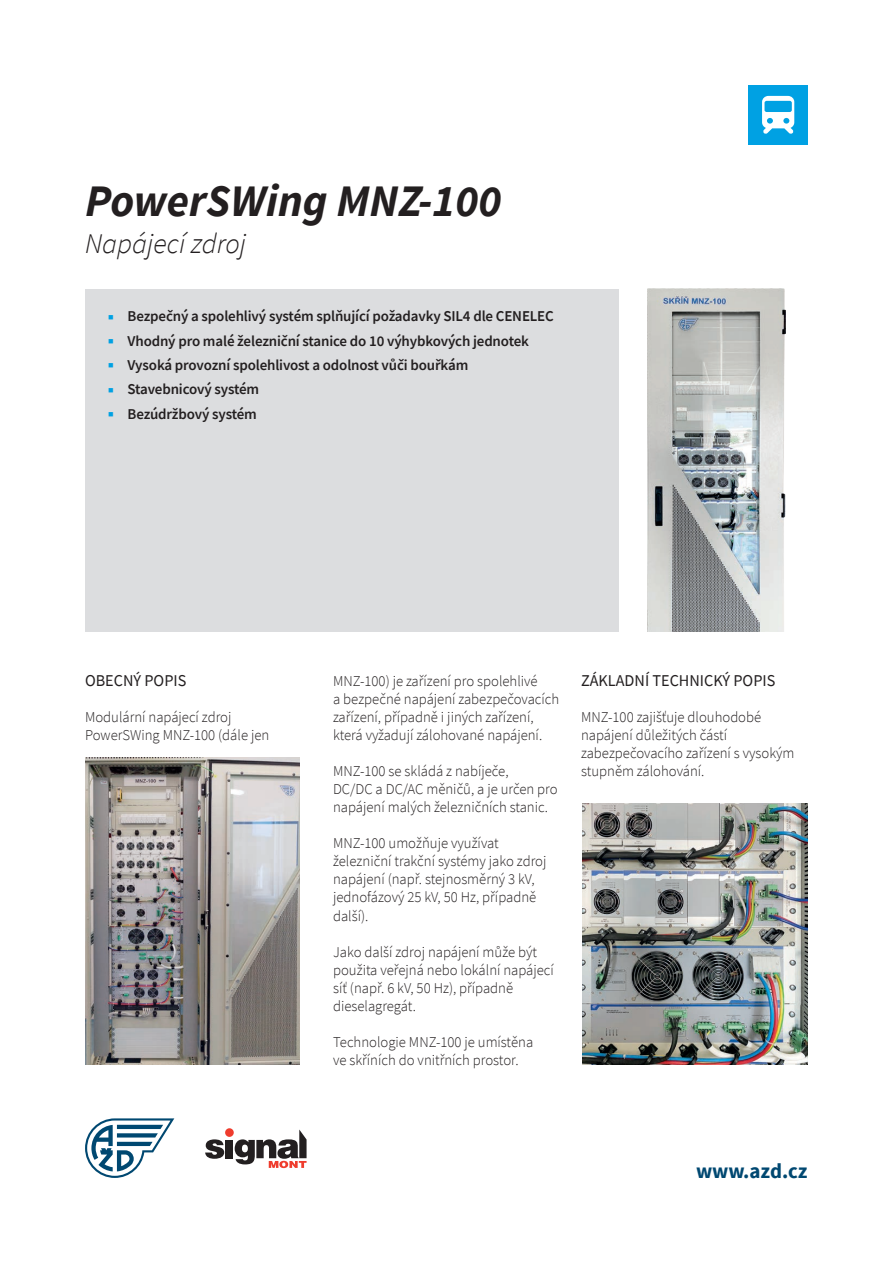
<style>
.page{position:relative;width:893px;height:1263px;background:#fff}
.page>*{position:absolute;margin:0;border:0;box-sizing:border-box;transform-origin:0 0}
.t1{font:italic 700 45px "Source Sans Pro";color:#231f20}
.t2{font:italic 300 28.5px "Source Sans Pro";color:#231f20}
.t3{font:700 21px "Source Sans Pro";color:#004871}
.mezititulek{font:16.5px "Source Sans Pro";color:#231f20}
.text{font:300 15px/18px "Source Sans Pro";color:#231f20}
.t4{font:600 15px "Source Sans Pro";letter-spacing:-.01em;color:#231f20}
</style>
<div class="page">
<svg style="left:85px;top:1118px;width:89px;height:60px"></svg>
<div style="left:226px;top:1140px;width:7px;height:18px;background:#231f20"></div>
<div style="left:225px;top:1128px;width:9px;height:9px;background:#ef3c2d;border-radius:50%"></div>
<svg style="left:205px;top:1139px;width:19px;height:20px"></svg>
<svg style="left:235px;top:1129px;width:72px;height:39px"></svg>
<div style="left:748px;top:85px;width:60px;height:60px;background:#00a1e3"></div>
<svg style="left:762px;top:96px;width:32px;height:38px"></svg>
<div style="left:85px;top:289px;width:533px;height:343px;background:#dcdddf"></div>
<img style="left:648px;top:289px;width:138px;height:343px">
<img style="left:85px;top:757px;width:215px;height:308px">
<img style="left:582px;top:804px;width:226px;height:261px">
<p class="t1" style="left:85px;top:171px;width:418px">PowerSWing MNZ-100</p>
<p class="t2" style="left:85px;top:226px;width:163px">Napájecí zdroj</p>
<p class="t4" style="left:128px;top:306px;width:428px">Bezpečný a spolehlivý systém splňující požadavky SIL4 dle CENELEC</p>
<p class="t4" style="left:128px;top:331px;width:403px">Vhodný pro malé železniční stanice do 10 výhybkových jednotek</p>
<p class="t4" style="left:128px;top:355px;width:342px">Vysoká provozní spolehlivost a odolnost vůči bouřkám</p>
<p class="t4" style="left:128px;top:379px;width:133px">Stavebnicový systém</p>
<p class="t4" style="left:128px;top:404px;width:131px">Bezúdržbový systém</p>
<p class="mezititulek" style="left:85px;top:670px;width:103px">OBECNÝ POPIS</p>
<p class="text" style="left:85px;top:708px;width:186px">Modulární napájecí zdroj<br>PowerSWing MNZ-100 (dále jen</p>
<p class="text" style="left:333px;top:672px;width:228px">MNZ-100) je zařízení pro spolehlivé<br>a bezpečné napájení zabezpečovacích zařízení, případně i jiných zařízení, která vyžadují zálohované napájení.</p>
<p class="text" style="left:333px;top:762px;width:226px">MNZ-100 se skládá z nabíječe,<br>DC/DC a DC/AC měničů, a je určen pro napájení malých železničních stanic.</p>
<p class="text" style="left:333px;top:834px;width:215px">MNZ-100 umožňuje využívat železniční trakční systémy jako zdroj napájení (např. stejnosměrný 3 kV, jednofázový 25 kV, 50 Hz, případně další).</p>
<p class="text" style="left:333px;top:943px;width:222px">Jako další zdroj napájení může být použita veřejná nebo lokální napájecí síť (např. 6 kV, 50 Hz), případně dieselagregát.</p>
<p class="text" style="left:333px;top:1033px;width:202px">Technologie MNZ-100 je umístěna ve skříních do vnitřních prostor.</p>
<p class="mezititulek" style="left:581px;top:670px;width:196px">ZÁKLADNÍ TECHNICKÝ POPIS</p>
<p class="text" style="left:581px;top:708px;width:215px">MNZ-100 zajišťuje dlouhodobé napájení důležitých částí zabezpečovacího zařízení s vysokým stupněm zálohování.</p>
<h3 class="t3" style="left:696px;top:1157px;width:113px">www.azd.cz</h3>
</div>
